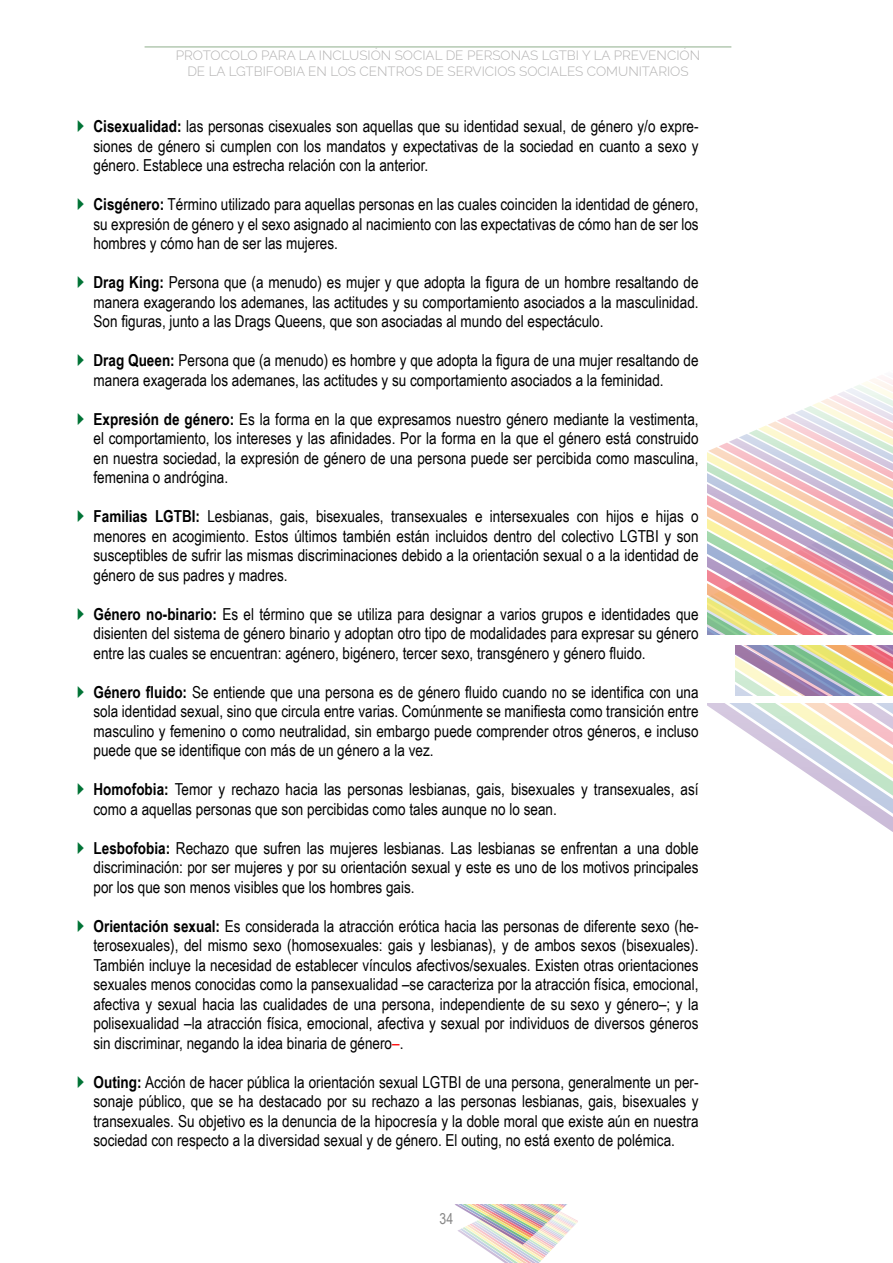
<style>
.page{position:relative;width:893px;height:1263px;background:#fff}
.page>*{position:absolute;margin:0;border:0;box-sizing:border-box;transform-origin:0 0}
.t1{font:16.5px/19.5px "Arial Narrow";color:#000;text-align:justify}
.t2{font:15px "Arial Narrow";color:#878787}
.t3{font:300 13.5px/16.2px "Raleway";color:#b3b2b2;text-align:center}
.s1{font-weight:700}
.s2{color:#f00}
</style>
<div class="page">
<svg style="left:736px;top:646px;width:157px;height:49px"></svg>
<svg style="left:708px;top:379px;width:185px;height:255px"></svg>
<svg style="left:708px;top:704px;width:185px;height:128px"></svg>
<hr style="left:145px;top:46px;width:586px;height:1px;background:#8faf8b">
<img style="left:455px;top:1204px;width:122px;height:59px">
<p class="t3" style="left:176px;top:46px;width:526px">PROTOCOLO PARA LA INCLUSIÓN SOCIAL DE PERSONAS LGTBI Y LA PREVENCIÓN<br>DE LA LGTBIFOBIA EN LOS CENTROS DE SERVICIOS SOCIALES COMUNITARIOS</p>
<p class="t1" style="left:94px;top:116px;width:607px"><span class="s1">Cisexualidad:</span> las personas cisexuales son aquellas que su identidad sexual, de género y/o expre&shy;siones de género si cumplen con los mandatos y expectativas de la sociedad en cuanto a sexo y género. Establece una estrecha relación con la anterior.</p>
<p class="t1" style="left:94px;top:194px;width:607px"><span class="s1">Cisgénero:</span> Término utilizado para aquellas personas en las cuales coinciden la identidad de género, su expresión de género y el sexo asignado al nacimiento con las expectativas de cómo han de ser los hombres y cómo han de ser las mujeres.</p>
<p class="t1" style="left:94px;top:272px;width:607px"><span class="s1">Drag King:</span> Persona que (a menudo) es mujer y que adopta la figura de un hombre resaltando de manera exagerando los ademanes, las actitudes y su comportamiento asociados a la masculinidad.<br>Son figuras, junto a las Drags Queens, que son asociadas al mundo del espectáculo.</p>
<p class="t1" style="left:94px;top:350px;width:607px"><span class="s1">Drag Queen:</span> Persona que (a menudo) es hombre y que adopta la figura de una mujer resaltando de manera exagerada los ademanes, las actitudes y su comportamiento asociados a la feminidad.</p>
<p class="t1" style="left:94px;top:408px;width:607px"><span class="s1">Expresión de género:</span> Es la forma en la que expresamos nuestro género mediante la vestimenta, el comportamiento, los intereses y las afinidades. Por la forma en la que el género está construido en nuestra sociedad, la expresión de género de una persona puede ser percibida como masculina, femenina o andrógina.</p>
<p class="t1" style="left:94px;top:506px;width:607px"><span class="s1">Familias LGTBI:</span> Lesbianas, gais, bisexuales, transexuales e intersexuales con hijos e hijas o menores en acogimiento. Estos últimos también están incluidos dentro del colectivo LGTBI y son susceptibles de sufrir las mismas discriminaciones debido a la orientación sexual o a la identidad de género de sus padres y madres.</p>
<p class="t1" style="left:94px;top:603px;width:607px"><span class="s1">Género no-binario:</span> Es el término que se utiliza para designar a varios grupos e identidades que disienten del sistema de género binario y adoptan otro tipo de modalidades para expresar su género entre las cuales se encuentran: agénero, bigénero, tercer sexo, transgénero y género fluido.</p>
<p class="t1" style="left:94px;top:681px;width:607px"><span class="s1">Género fluido:</span> Se entiende que una persona es de género fluido cuando no se identifica con una sola identidad sexual, sino que circula entre varias. Comúnmente se manifiesta como transición entre masculino y femenino o como neutralidad, sin embargo puede comprender otros géneros, e incluso puede que se identifique con más de un género a la vez.</p>
<p class="t1" style="left:94px;top:779px;width:607px"><span class="s1">Homofobia:</span> Temor y rechazo hacia las personas lesbianas, gais, bisexuales y transexuales, así como a aquellas personas que son percibidas como tales aunque no lo sean.</p>
<p class="t1" style="left:94px;top:837px;width:607px"><span class="s1">Lesbofobia:</span> Rechazo que sufren las mujeres lesbianas. Las lesbianas se enfrentan a una doble discriminación: por ser mujeres y por su orientación sexual y este es uno de los motivos principales por los que son menos visibles que los hombres gais.</p>
<p class="t1" style="left:94px;top:915px;width:606px"><span class="s1">Orientación sexual:</span> Es considerada la atracción erótica hacia las personas de diferente sexo (he&shy;terosexuales), del mismo sexo (homosexuales: gais y lesbianas), y de ambos sexos (bisexuales).<br>También incluye la necesidad de establecer vínculos afectivos/sexuales. Existen otras orientaciones sexuales menos conocidas como la pansexualidad –se caracteriza por la atracción física, emocional, afectiva y sexual hacia las cualidades de una persona, independiente de su sexo y género–; y la polisexualidad –la atracción física, emocional, afectiva y sexual por individuos de diversos géneros sin discriminar, negando la idea binaria de género<span class="s2">–</span>.</p>
<p class="t1" style="left:94px;top:1071px;width:606px"><span class="s1">Outing:</span> Acción de hacer pública la orientación sexual LGTBI de una persona, generalmente un per&shy;sonaje público, que se ha destacado por su rechazo a las personas lesbianas, gais, bisexuales y transexuales. Su objetivo es la denuncia de la hipocresía y la doble moral que existe aún en nuestra sociedad con respecto a la diversidad sexual y de género. El outing, no está exento de polémica.</p>
<p class="t2" style="left:440px;top:1208px;width:15px">34</p>
</div>
